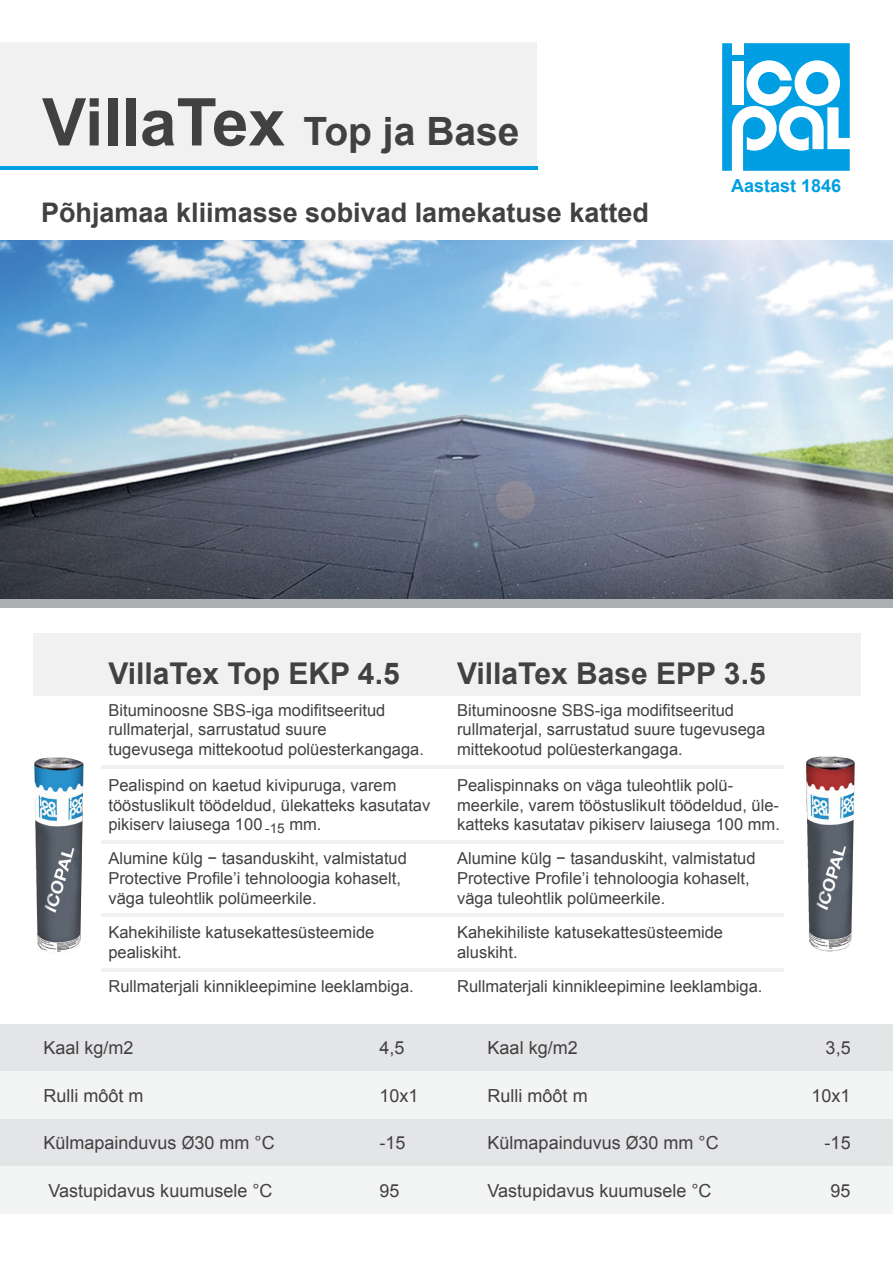
<style>
.page{position:relative;width:893px;height:1263px;background:#fff}
.page>*{position:absolute;margin:0;border:0;box-sizing:border-box;transform-origin:0 0}
.t1{font:700 39px "Arial";color:#414042}
.t2{font:700 30px "Arial";color:#414042}
.t3{font:700 27px "Arial";color:#414042}
.t4{font:18px "Arial";color:#414042}
.t5{font:700 18px "Arial";color:#009ee3}
.t6{font:16.5px/19.8px "Arial";color:#414042}
.t7{font:13.5px "Arial";color:#414042}
.s1{font-size:65.85px}
</style>
<div class="page">
<div style="left:33px;top:634px;width:827px;height:62px;background:#f1f1f2"></div>
<div style="left:0;top:43px;width:537px;height:123px;background:#f1f1f2"></div>
<div style="left:722px;top:43px;width:128px;height:128px;background:#009ee3"></div>
<div style="left:732px;top:43px;width:11px;height:12px;background:#fff"></div>
<svg style="left:732px;top:60px;width:118px;height:111px"></svg>
<img style="left:0;top:240px;width:893px;height:360px">
<div style="left:0;top:1024px;width:893px;height:47px;background:#e4e5e6"></div>
<div style="left:0;top:1119px;width:893px;height:47px;background:#e4e5e6"></div>
<div style="left:0;top:1071px;width:893px;height:48px;background:#f3f4f4"></div>
<div style="left:0;top:1166px;width:893px;height:48px;background:#f3f4f4"></div>
<img style="left:34px;top:757px;width:49px;height:195px">
<img style="left:806px;top:756px;width:49px;height:196px">
<div style="left:0;top:600px;width:893px;height:8px;background:#adafb2"></div>
<hr style="left:101px;top:765px;width:682px;height:4px;background:#f1f1f2">
<hr style="left:101px;top:840px;width:682px;height:3px;background:#adafb2">
<hr style="left:101px;top:913px;width:682px;height:4px;background:#f1f1f2">
<hr style="left:101px;top:968px;width:682px;height:3px;background:#adafb2">
<hr style="left:0;top:167px;width:537px;height:3px;background:#009ee3">
<h1 class="t1" style="left:42px;top:106px;width:479px"><span class="s1">VillaTex</span> Top ja Base</h1>
<h3 class="t3" style="left:41px;top:194px;width:609px">Põhjamaa kliimasse sobivad lamekatuse katted</h3>
<p class="t5" style="left:731px;top:174px;width:112px">Aastast 1846</p>
<h2 class="t2" style="left:108px;top:654px;width:293px">VillaTex Top EKP 4.5</h2>
<p class="t6" style="left:108px;top:700px;width:317px">Bituminoosne SBS-iga modifitseeritud rullmaterjal, sarrustatud suure<br>tugevusega mittekootud polüesterkangaga.</p>
<p class="t6" style="left:108px;top:775px;width:323px">Pealispind on kaetud kivipuruga, varem tööstuslikult töödeldud, ülekatteks kasutatav pikiserv laiusega 100</p>
<p class="t6" style="left:108px;top:808px;width:300px;line-height:34px;text-indent:181px">mm.<br>Alumine külg − tasanduskiht, valmistatud</p>
<p class="t6" style="left:108px;top:869px;width:294px">Protective Profile’i tehnoloogia kohaselt, väga tuleohtlik polümeerkile.</p>
<p class="t6" style="left:108px;top:922px;width:267px">Kahekihiliste katusekattesüsteemide pealiskiht.</p>
<p class="t6" style="left:108px;top:976px;width:307px">Rullmaterjali kinnikleepimine leeklambiga.</p>
<p class="t7" style="left:265px;top:819px;width:21px">-15</p>
<h2 class="t2" style="left:457px;top:654px;width:310px">VillaTex Base EPP 3.5</h2>
<p class="t6" style="left:457px;top:700px;width:310px">Bituminoosne SBS-iga modifitseeritud rullmaterjal, sarrustatud suure tugevusega mittekootud polüesterkangaga.</p>
<p class="t6" style="left:457px;top:775px;width:324px">Pealispinnaks on väga tuleohtlik polü&shy;meerkile, varem tööstuslikult töödeldud, üle&shy;katteks kasutatav pikiserv laiusega 100 mm.</p>
<p class="t6" style="left:457px;top:849px;width:300px">Alumine külg − tasanduskiht, valmistatud<br>Protective Profile’i tehnoloogia kohaselt, väga tuleohtlik polümeerkile.</p>
<p class="t6" style="left:457px;top:922px;width:267px">Kahekihiliste katusekattesüsteemide aluskiht.</p>
<p class="t6" style="left:457px;top:976px;width:307px">Rullmaterjali kinnikleepimine leeklambiga.</p>
<p class="t4" style="left:44px;top:1036px;width:92px">Kaal kg/m2</p>
<p class="t4" style="left:380px;top:1036px;width:27px">4,5</p>
<p class="t4" style="left:488px;top:1036px;width:92px">Kaal kg/m2</p>
<p class="t4" style="left:826px;top:1036px;width:27px">3,5</p>
<p class="t4" style="left:44px;top:1084px;width:102px">Rulli môôt m</p>
<p class="t4" style="left:380px;top:1084px;width:41px">10x1</p>
<p class="t4" style="left:488px;top:1084px;width:102px">Rulli môôt m</p>
<p class="t4" style="left:812px;top:1084px;width:41px">10x1</p>
<p class="t4" style="left:44px;top:1131px;width:233px">Külmapainduvus Ø30 mm °C</p>
<p class="t4" style="left:380px;top:1131px;width:28px">-15</p>
<p class="t4" style="left:488px;top:1131px;width:233px">Külmapainduvus Ø30 mm °C</p>
<p class="t4" style="left:825px;top:1131px;width:28px">-15</p>
<p class="t4" style="left:49px;top:1179px;width:225px">Vastupidavus kuumusele °C</p>
<p class="t4" style="left:380px;top:1179px;width:22px">95</p>
<p class="t4" style="left:488px;top:1179px;width:225px">Vastupidavus kuumusele °C</p>
<p class="t4" style="left:831px;top:1179px;width:22px">95</p>
</div>
